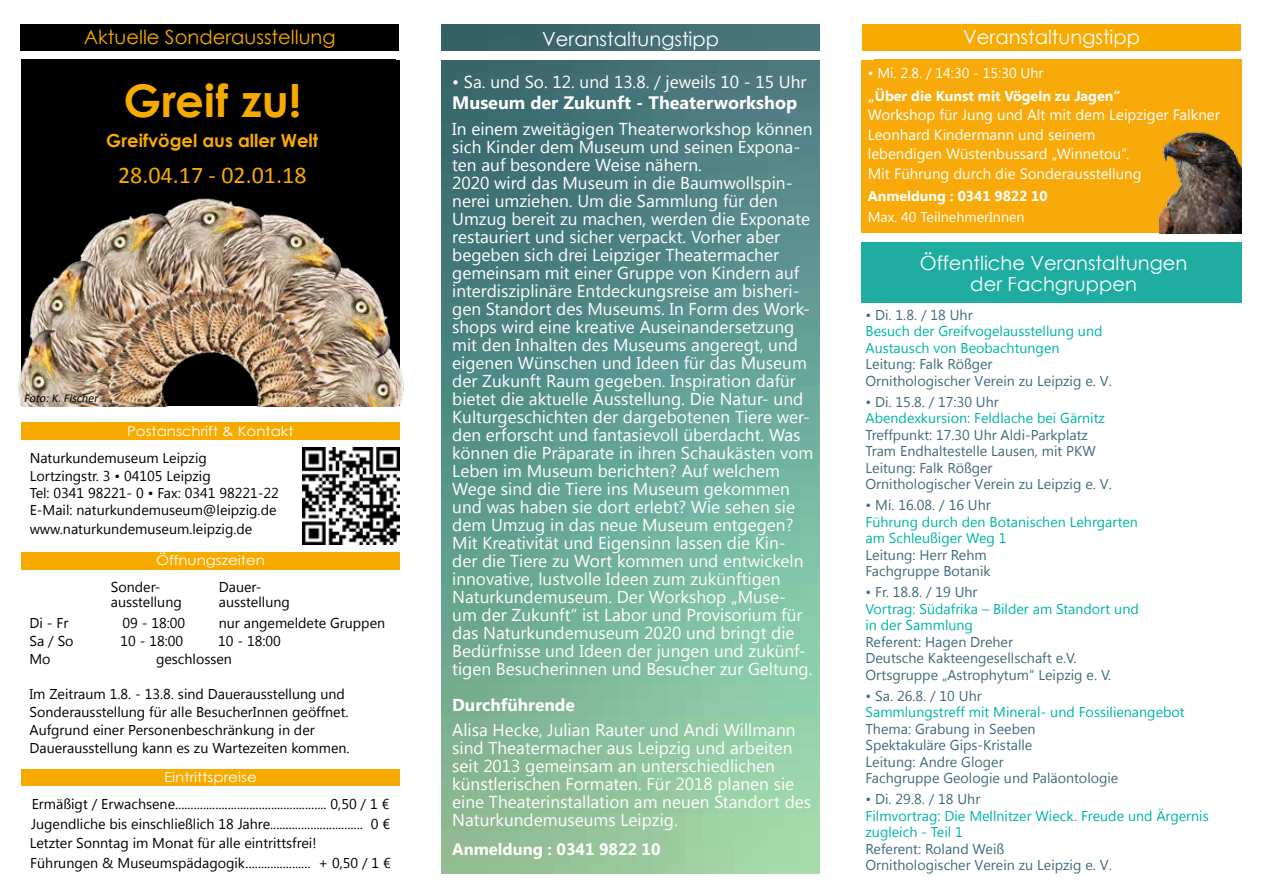
<style>
.page{position:relative;width:1263px;height:893px;background:#fff}
.page>*{position:absolute;margin:0;border:0;box-sizing:border-box;transform-origin:0 0}
.t1{font:700 45px "Century Gothic";color:#f7aa00}
.t2{font:24px "Calibri";color:#f7aa00}
.t3{font:19.5px/21px "Century Gothic";color:#fff;text-align:center}
.t4{font:19.5px "Century Gothic";color:#f7aa00}
.t5{font:700 18px "Segoe UI";color:#fff}
.t6{font:700 18px "Century Gothic";color:#f7aa00}
.t7{font:17.25px/18px "Segoe UI";color:#fff}
.t8{font:700 17.25px "Segoe UI";color:#fff}
.t9{font:700 16.5px "Segoe UI";color:#fff}
.t10{font:15px/19.5px "Segoe UI";color:#fff}
.t11{font:14.25px/17.2px "Segoe UI";color:#000}
.t12{font:14.25px/16.5px "Segoe UI";color:#406b7c}
.t13{font:14.25px/16.5px "Segoe UI";color:#01b4a6}
.t14{font:700 14.25px "Segoe UI";color:#fff}
.t15{font:14.25px "Segoe UI";color:#fff}
.t16{font:13.65px "Century Gothic";color:#fff;scale:1.11 1}
.t17{font:13.5px "Century Gothic";color:#fff;scale:1.11 1}
.t18{font:italic 12px "Calibri";color:#000}
</style>
<div class="page">
<div style="left:861px;top:60px;width:381px;height:173px;background:#f7aa0a"></div>
<img style="left:441px;top:24px;width:379px;height:850px">
<div style="left:21px;top:552px;width:378px;height:17px;background:#f7aa00"></div>
<div style="left:21px;top:769px;width:379px;height:16px;background:#f7aa00"></div>
<div style="left:21px;top:422px;width:378px;height:17px;background:#f7aa00"></div>
<img style="left:303px;top:447px;width:97px;height:97px">
<div style="left:861px;top:242px;width:381px;height:60px;background:#1fada2"></div>
<div style="left:20px;top:24px;width:379px;height:27px;background:#000"></div>
<div style="left:21px;top:60px;width:379px;height:271px;background:#000"></div>
<img style="left:18px;top:277px;width:386px;height:129px">
<img style="left:49px;top:198px;width:313px;height:208px">
<div style="left:862px;top:24px;width:379px;height:27px;background:#f7aa00"></div>
<img style="left:1159px;top:131px;width:83px;height:103px">
<div style="left:396px;top:51px;width:478px;height:9px;background:#fff"></div>
<p class="t4" style="left:84px;top:24px;width:253px">Aktuelle Sonderausstellung</p>
<h1 class="t1" style="left:123px;top:66px;width:179px">Greif zu!</h1>
<p class="t6" style="left:106px;top:127px;width:214px">Greifvögel aus aller Welt</p>
<h2 class="t2" style="left:118px;top:160px;width:190px">28.04.17 - 02.01.18</h2>
<p class="t18" style="left:24px;top:391px;width:78px">Foto:K.Fischer</p>
<p class="t17" style="left:127px;top:421px;width:151px">Postanschrift &amp; Kontakt</p>
<p class="t11" style="left:30px;top:449px;width:251px">Naturkundemuseum Leipzig Lortzingstr. 3 • 04105 Leipzig<br>Tel: 0341 98221- 0 • Fax: 0341 98221-22<br>E-Mail: naturkundemuseum@leipzig.de</p>
<p class="t11" style="left:30px;top:520px;width:224px">www.naturkundemuseum.leipzig.de</p>
<p class="t17" style="left:156px;top:551px;width:100px">Öffnungszeiten</p>
<p class="t11" style="left:111px;top:578px;width:51px">Sonder-</p>
<p class="t11" style="left:219px;top:578px;width:44px">Dauer-</p>
<p class="t11" style="left:111px;top:593px;width:72px">ausstellung</p>
<p class="t11" style="left:219px;top:593px;width:72px">ausstellung</p>
<p class="t11" style="left:30px;top:614px;width:40px">Di - Fr</p>
<p class="t11" style="left:123px;top:614px;width:64px">09 - 18:00</p>
<p class="t11" style="left:219px;top:614px;width:168px">nur angemeldete Gruppen</p>
<p class="t11" style="left:30px;top:632px;width:46px">Sa / So</p>
<p class="t11" style="left:120px;top:632px;width:64px">10 - 18:00</p>
<p class="t11" style="left:218px;top:632px;width:64px">10 - 18:00</p>
<p class="t11" style="left:30px;top:650px;width:23px">Mo</p>
<p class="t11" style="left:156px;top:650px;width:77px">geschlossen</p>
<p class="t11" style="left:30px;top:684px;width:322px;line-height:18px">Im Zeitraum 1.8. - 13.8. sind Dauerausstellung und Sonderausstellung für alle BesucherInnen geöffnet.<br>Aufgrund einer Personenbeschränkung in der Dauerausstellung kann es zu Wartezeiten kommen.</p>
<p class="t16" style="left:164px;top:768px;width:85px">Eintrittspreise</p>
<p class="t11" style="left:30px;top:794px;width:362px;line-height:19.5px">Ermäßigt / Erwachsene................................................. 0,50 / 1 € Jugendliche bis einschließlich 18 Jahre.............................. 0 € Letzter Sonntag im Monat für alle eintrittsfrei!<br>Führungen &amp; Museumspädagogik..................... + 0,50 / 1 €</p>
<p class="t3" style="left:542px;top:28px;width:179px">Veranstaltungstipp</p>
<p class="t3" style="left:963px;top:27px;width:179px">Veranstaltungstipp</p>
<p class="t7" style="left:452px;top:73px;width:356px">• Sa. und So. 12. und 13.8. / jeweils 10 - 15 Uhr</p>
<p class="t5" style="left:452px;top:90px;width:346px">Museum der Zukunft - Theaterworkshop</p>
<p class="t7" style="left:452px;top:119px;width:363px">In einem zweitägigen Theaterworkshop können sich Kinder dem Museum und seinen Expona&shy;ten auf besondere Weise nähern.<br>2020 wird das Museum in die Baumwollspin&shy;nerei umziehen. Um die Sammlung für den Umzug bereit zu machen, werden die Exponate restauriert und sicher verpackt. Vorher aber begeben sich drei Leipziger Theatermacher gemeinsam mit einer Gruppe von Kindern auf interdisziplinäre Entdeckungsreise am bisheri&shy;gen Standort des Museums. In Form des Work&shy;shops wird eine kreative Auseinandersetzung mit den Inhalten des Museums angeregt, und eigenen Wünschen und Ideen für das Museum der Zukunft Raum gegeben. Inspiration dafür bietet die aktuelle Ausstellung. Die Natur- und Kulturgeschichten der dargebotenen Tiere wer&shy;den erforscht und fantasievoll überdacht. Was können die Präparate in ihren Schaukästen vom Leben im Museum berichten? Auf welchem Wege sind die Tiere ins Museum gekommen und was haben sie dort erlebt? Wie sehen sie dem Umzug in das neue Museum entgegen?<br>Mit Kreativität und Eigensinn lassen die Kin&shy;der die Tiere zu Wort kommen und entwickeln innovative, lustvolle Ideen zum zukünftigen Naturkundemuseum. Der Workshop „Muse&shy;um der Zukunft“ ist Labor und Provisorium für das Naturkundemuseum 2020 und bringt die Bedürfnisse und Ideen der jungen und zukünf&shy;tigen Besucherinnen und Besucher zur Geltung.</p>
<p class="t8" style="left:452px;top:692px;width:124px">Durchführende</p>
<p class="t7" style="left:452px;top:720px;width:360px">Alisa Hecke, Julian Rauter und Andi Willmann sind Theatermacher aus Leipzig und arbeiten seit 2013 gemeinsam an unterschiedlichen künstlerischen Formaten. Für 2018 planen sie eine Theaterinstallation am neuen Standort des Naturkundemuseums Leipzig.</p>
<p class="t9" style="left:452px;top:837px;width:210px">Anmeldung : 0341 9822 10</p>
<p class="t15" style="left:868px;top:63px;width:177px">• Mi. 2.8. / 14:30 - 15:30 Uhr</p>
<p class="t14" style="left:868px;top:86px;width:254px">„Über die Kunst mit Vögeln zu Jagen“</p>
<p class="t10" style="left:868px;top:105px;width:354px">Workshop für Jung und Alt mit dem Leipziger Falkner Leonhard Kindermann und seinem<br>lebendigen Wüstenbussard „Winnetou“.<br>Mit Führung durch die Sonderausstellung</p>
<p class="t14" style="left:868px;top:186px;width:181px">Anmeldung : 0341 9822 10</p>
<p class="t15" style="left:868px;top:207px;width:158px">Max. 40 TeilnehmerInnen</p>
<p class="t3" style="left:920px;top:252px;width:269px">Öffentliche Veranstaltungen der Fachgruppen</p>
<p class="t12" style="left:865px;top:306px;width:109px">• Di. 1.8. / 18 Uhr</p>
<p class="t13" style="left:865px;top:322px;width:238px">Besuch der Greifvogelausstellung und<br>Austausch von Beobachtungen</p>
<p class="t12" style="left:865px;top:355px;width:248px">Leitung: Falk Rößger<br>Ornithologischer Verein zu Leipzig e. V.</p>
<p class="t12" style="left:865px;top:393px;width:135px">• Di. 15.8. / 17:30 Uhr</p>
<p class="t13" style="left:865px;top:409px;width:241px">Abendexkursion: Feldlache bei Gärnitz</p>
<p class="t12" style="left:865px;top:426px;width:248px">Treffpunkt: 17.30 Uhr Aldi-Parkplatz Tram Endhaltestelle Lausen, mit PKW Leitung: Falk Rößger<br>Ornithologischer Verein zu Leipzig e. V.</p>
<p class="t12" style="left:865px;top:496px;width:127px">• Mi. 16.08. / 16 Uhr</p>
<p class="t13" style="left:865px;top:513px;width:274px">Führung durch den Botanischen Lehrgarten am Schleußiger Weg 1</p>
<p class="t12" style="left:865px;top:546px;width:127px">Leitung: Herr Rehm<br>Fachgruppe Botanik</p>
<p class="t12" style="left:865px;top:583px;width:114px">• Fr. 18.8. / 19 Uhr</p>
<p class="t13" style="left:865px;top:600px;width:275px">Vortrag: Südafrika – Bilder am Standort und in der Sammlung</p>
<p class="t12" style="left:865px;top:633px;width:247px">Referent: Hagen Dreher<br>Deutsche Kakteengesellschaft e.V.<br>Ortsgruppe „Astrophytum“ Leipzig e. V.</p>
<p class="t12" style="left:865px;top:687px;width:118px">• Sa. 26.8. / 10 Uhr</p>
<p class="t13" style="left:865px;top:703px;width:321px">Sammlungstreff mit Mineral- und Fossilienangebot</p>
<p class="t12" style="left:865px;top:720px;width:254px">Thema: Grabung in Seeben<br>Spektakuläre Gips-Kristalle<br>Leitung: Andre Gloger<br>Fachgruppe Geologie und Paläontologie</p>
<p class="t12" style="left:865px;top:790px;width:116px">• Di. 29.8. / 18 Uhr</p>
<p class="t13" style="left:865px;top:807px;width:345px">Filmvortrag: Die Mellnitzer Wieck. Freude und Ärgernis zugleich - Teil 1</p>
<p class="t12" style="left:865px;top:840px;width:248px">Referent: Roland Weiß<br>Ornithologischer Verein zu Leipzig e. V.</p>
</div>
